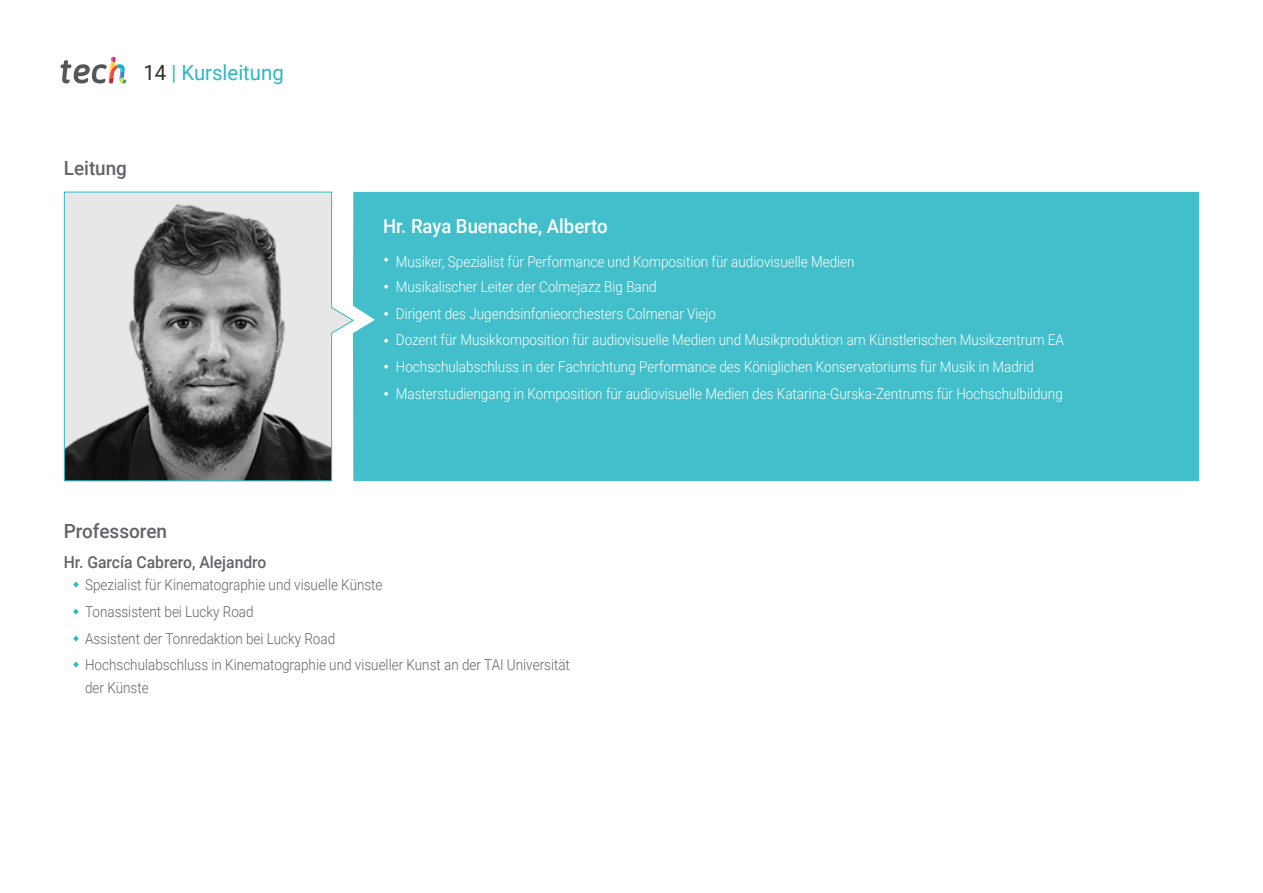
<style>
.page{position:relative;width:1263px;height:893px;background:#fff}
.page>*{position:absolute;margin:0;border:0;box-sizing:border-box;transform-origin:0 0}
.t1{font:21px "Roboto";color:#2db8c5}
.t2{font:500 19.5px "Roboto";color:#fff;scale:.95 1}
.t3{font:500 19.5px "Roboto";color:#61646a}
.t4{font:500 16.5px "Roboto";color:#61646a;scale:.95 1}
.t5{font:300 15px/26.7px "Roboto";color:#fff;scale:.9 1}
.t6{font:300 15px/26.7px "Roboto";color:#61646a;scale:.9 1}
.s1{color:#312e20}
</style>
<div class="page">
<svg style="left:61px;top:57px;width:65px;height:27px"></svg>
<div style="left:354px;top:192px;width:845px;height:289px;background:#42bfca"></div>
<svg style="left:64px;top:192px;width:290px;height:289px;background:#9da2a2"></svg>
<svg style="left:384px;top:257px;width:4px;height:5px"></svg>
<svg style="left:384px;top:284px;width:4px;height:5px"></svg>
<svg style="left:384px;top:311px;width:4px;height:5px"></svg>
<svg style="left:384px;top:338px;width:4px;height:5px"></svg>
<svg style="left:384px;top:364px;width:4px;height:5px"></svg>
<svg style="left:384px;top:391px;width:4px;height:5px"></svg>
<h1 class="t1" style="left:144px;top:57px;width:142px"><span class="s1">14</span> | Kursleitung</h1>
<h2 class="t3" style="left:64px;top:154px;width:65px">Leitung</h2>
<h2 class="t3" style="left:64px;top:518px;width:105px">Professoren</h2>
<h2 class="t2" style="left:383px;top:213px;width:238px">Hr. Raya Buenache, Alberto</h2>
<p class="t5" style="left:396px;top:249px;width:511px;line-height:24.5px">Musiker, Spezialist für Performance und Komposition für audiovisuelle Medien<br>Musikalischer Leiter der Colmejazz Big Band</p>
<p class="t5" style="left:396px;top:299px;width:744px">Dirigent des Jugendsinfonieorchesters Colmenar Viejo<br>Dozent für Musikkomposition für audiovisuelle Medien und Musikproduktion am Künstlerischen Musikzentrum EA Hochschulabschluss in der Fachrichtung Performance des Königlichen Konservatoriums für Musik in Madrid Masterstudiengang in Komposition für audiovisuelle Medien des Katarina-Gurska-Zentrums für Hochschulbildung</p>
<p class="t4" style="left:64px;top:550px;width:215px">Hr. García Cabrero, Alejandro</p>
<p class="t6" style="left:85px;top:571px;width:540px">Spezialist für Kinematographie und visuelle Künste<br>Tonassistent bei Lucky Road<br>Assistent der Tonredaktion bei Lucky Road<br>Hochschulabschluss in Kinematographie und visueller Kunst an der TAI Universität</p>
<p class="t6" style="left:85px;top:674px;width:72px">der Künste</p>
</div>
